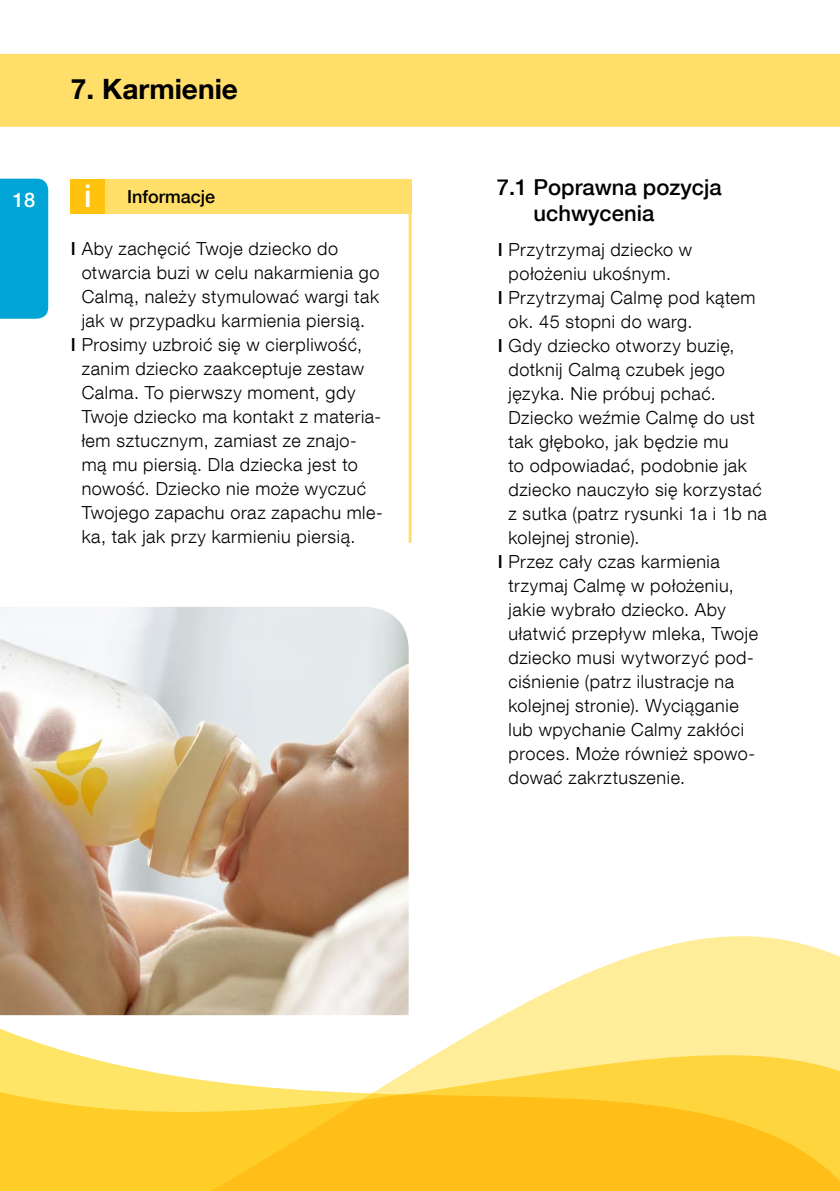
<style>
.page{position:relative;width:840px;height:1191px;background:#fff}
.page>*{position:absolute;margin:0;border:0;box-sizing:border-box;transform-origin:0 0}
.t1{font:500 31.2px "Helvetica Neue LT Com";color:#fff}
.t2{font:700 28px "Helvetica Neue LT Com";color:#000}
.t3{font:500 22px/26.4px "Helvetica Neue LT Com";color:#000}
.t4{font:500 20px "Helvetica Neue LT Com";color:#fff}
.t5{font:300 18px "Helvetica Neue LT Com";letter-spacing:.03em;color:#000}
.t6{font:500 18px "Helvetica Neue LT Com";color:#000}
.s1{font-weight:500}
</style>
<div class="page">
<svg style="left:0;top:942px;width:839px;height:249px"></svg>
<div style="left:0;top:54px;width:839px;height:73px;background:#ffdf6a"></div>
<div style="left:71px;top:179px;width:340px;height:34px;background:#ffdf6a"></div>
<hr style="left:408px;top:179px;width:3px;height:364px;background:#ffdf6a">
<div style="left:71px;top:179px;width:34px;height:34px;background:#ffc20e"></div>
<img style="left:0;top:607px;width:408px;height:408px">
<div style="left:0;top:179px;width:48px;height:140px;background:#00a5d6"></div>
<h2 class="t2" style="left:71px;top:72px;width:168px">7. Karmienie</h2>
<h1 class="t1" style="left:84px;top:177px;width:9px">i</h1>
<p class="t4" style="left:13px;top:188px;width:24px">18</p>
<p class="t6" style="left:127px;top:185px;width:90px">Informacje</p>
<p class="t5" style="left:71px;top:238px;width:268px"><span class="s1">I</span> Aby zachęcić Twoje dziecko do</p>
<p class="t5" style="left:82px;top:262px;width:299px">otwarcia buzi w celu nakarmienia go</p>
<p class="t5" style="left:82px;top:286px;width:299px">Calmą, należy stymulować wargi tak</p>
<p class="t5" style="left:82px;top:310px;width:285px">jak w przypadku karmienia piersią.</p>
<p class="t5" style="left:71px;top:334px;width:292px"><span class="s1">I</span> Prosimy uzbroić się w cierpliwość,</p>
<p class="t5" style="left:82px;top:358px;width:284px">zanim dziecko zaakceptuje zestaw</p>
<p class="t5" style="left:82px;top:382px;width:275px">Calma. To pierwszy moment, gdy</p>
<p class="t5" style="left:82px;top:406px;width:301px">Twoje dziecko ma kontakt z materia-</p>
<p class="t5" style="left:82px;top:430px;width:276px">łem sztucznym, zamiast ze znajo-</p>
<p class="t5" style="left:82px;top:454px;width:277px">mą mu piersią. Dla dziecka jest to</p>
<p class="t5" style="left:82px;top:478px;width:286px">nowość. Dziecko nie może wyczuć</p>
<p class="t5" style="left:82px;top:502px;width:302px">Twojego zapachu oraz zapachu mle-</p>
<p class="t5" style="left:82px;top:526px;width:275px">ka, tak jak przy karmieniu piersią.</p>
<p class="t3" style="left:533px;top:174px;width:189px;text-indent:-37px">7.1 Poprawna pozycja uchwycenia</p>
<p class="t5" style="left:497px;top:238px;width:196px"><span class="s1">I</span> Przytrzymaj dziecko w</p>
<p class="t5" style="left:508px;top:262px;width:164px">położeniu ukośnym.</p>
<p class="t5" style="left:497px;top:286px;width:259px"><span class="s1">I</span> Przytrzymaj Calmę pod kątem</p>
<p class="t5" style="left:508px;top:310px;width:185px">ok. 45 stopni do warg.</p>
<p class="t5" style="left:497px;top:334px;width:238px"><span class="s1">I</span> Gdy dziecko otworzy buzię,</p>
<p class="t5" style="left:508px;top:358px;width:218px">dotknij Calmą czubek jego</p>
<p class="t5" style="left:508px;top:382px;width:209px">języka. Nie próbuj pchać.</p>
<p class="t5" style="left:508px;top:406px;width:248px">Dziecko weźmie Calmę do ust</p>
<p class="t5" style="left:508px;top:430px;width:221px">tak głęboko, jak będzie mu</p>
<p class="t5" style="left:508px;top:454px;width:240px">to odpowiadać, podobnie jak</p>
<p class="t5" style="left:508px;top:478px;width:255px">dziecko nauczyło się korzystać</p>
<p class="t5" style="left:508px;top:502px;width:260px">z sutka (patrz rysunki 1a i 1b na</p>
<p class="t5" style="left:508px;top:526px;width:133px">kolejnej stronie).</p>
<p class="t5" style="left:497px;top:550px;width:223px"><span class="s1">I</span> Przez cały czas karmienia</p>
<p class="t5" style="left:508px;top:574px;width:227px">trzymaj Calmę w położeniu,</p>
<p class="t5" style="left:508px;top:598px;width:219px">jakie wybrało dziecko. Aby</p>
<p class="t5" style="left:508px;top:622px;width:251px">ułatwić przepływ mleka, Twoje</p>
<p class="t5" style="left:508px;top:646px;width:246px">dziecko musi wytworzyć pod-</p>
<p class="t5" style="left:508px;top:670px;width:227px">ciśnienie (patrz ilustracje na</p>
<p class="t5" style="left:508px;top:694px;width:231px">kolejnej stronie). Wyciąganie</p>
<p class="t5" style="left:508px;top:718px;width:237px">lub wpychanie Calmy zakłóci</p>
<p class="t5" style="left:508px;top:742px;width:248px">proces. Może również spowo-</p>
<p class="t5" style="left:508px;top:766px;width:178px">dować zakrztuszenie.</p>
</div>
